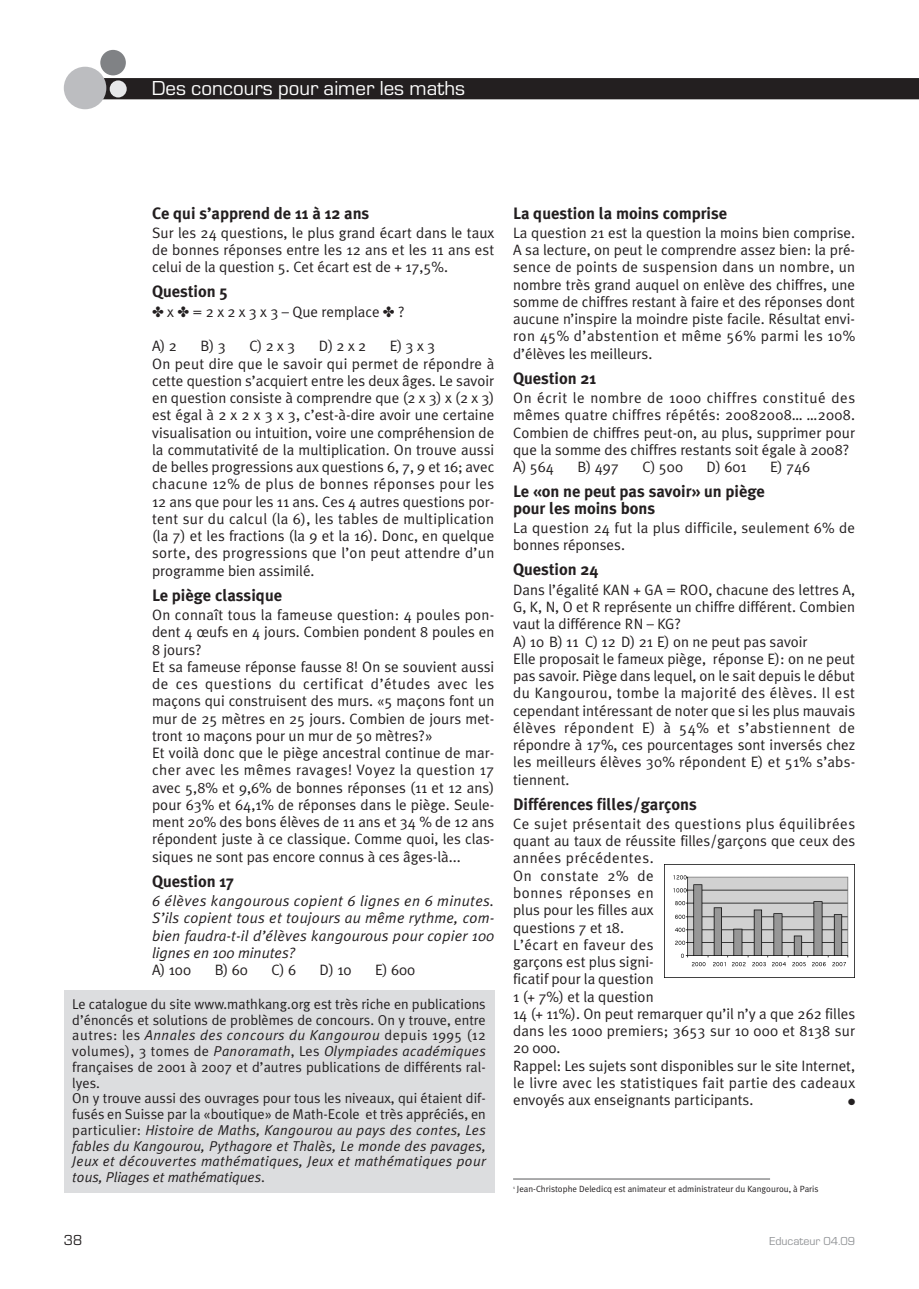
<style>
.page{position:relative;width:919px;height:1289px;background:#fff}
.page>*{position:absolute;margin:0;border:0;box-sizing:border-box;transform-origin:0 0}
.t1{font:21px "Eurostile";color:#fff}
.t2{font:700 16.5px/16.5px "Meta Plus";color:#231f20}
.t3{font:15px/17.2px "Meta Plus Normal";color:#231f20}
.t4{font:italic 15px/17.2px "Meta Plus Normal";letter-spacing:.015em;color:#231f20;text-align:justify}
.t5{font:15px "Eurostile";color:#231f20}
.t6{font:14.25px/15.8px "Meta Plus Normal";color:#231f20}
.t7{font:12px "Eurostile";color:#939598}
.t8{font:9px "Meta Plus Normal";color:#231f20}
.t9{font:9px "Zapf Dingbats";color:#231f20}
.s1{font-style:italic}
</style>
<div class="page">
<div style="left:68px;top:78px;width:850px;height:21px;background:#231f20"></div>
<div style="left:64px;top:67px;width:42px;height:42px;background:#bcbdc0;border-radius:50%"></div>
<div style="left:100px;top:50px;width:26px;height:25px;background:#808285;border-radius:50%"></div>
<div style="left:110px;top:80px;width:17px;height:17px;background:#e6e7e9;border-radius:50%"></div>
<div style="left:64px;top:990px;width:430px;height:202px;background:#dcdddf"></div>
<hr style="left:513px;top:1178px;width:257px;height:1px;background:#57585a">
<img style="left:664px;top:864px;width:190px;height:113px">
<h1 class="t1" style="left:152px;top:81px;width:315px">Des concours pour aimer les maths</h1>
<p class="t2" style="left:152px;top:206px;width:219px">Ce qui s’apprend de 11 à 12 ans</p>
<p class="t3" style="left:152px;top:225px;width:344px;text-align:justify">Sur les 24 questions, le plus grand écart dans le taux de bonnes réponses entre les 12 ans et les 11 ans est celui de la question 5. Cet écart est de + 17,5%.</p>
<p class="t2" style="left:152px;top:284px;width:77px">Question 5</p>
<p class="t3" style="left:152px;top:304px;width:254px">✤ x ✤ = 2 x 2 x 3 x 3 – Que remplace ✤ ?</p>
<p class="t3" style="left:152px;top:338px;width:26px">A) 2</p>
<p class="t3" style="left:200px;top:338px;width:27px">B) 3</p>
<p class="t3" style="left:249px;top:338px;width:47px">C) 2 x 3</p>
<p class="t3" style="left:319px;top:338px;width:49px">D) 2 x 2</p>
<p class="t3" style="left:152px;top:338px;width:344px;text-indent:238px">E) 3 x 3<br>On peut dire que le savoir qui permet de répondre à cette question s’acquiert entre les deux âges. Le savoir en question consiste à comprendre que (2 x 3) x (2 x 3) est égal à 2 x 2 x 3 x 3, c’est-à-dire avoir une certaine visualisation ou intuition, voire une compréhension de la commutativité de la multiplication. On trouve aussi de belles progressions aux questions 6, 7, 9 et 16; avec chacune 12% de plus de bonnes réponses pour les 12 ans que pour les 11 ans. Ces 4 autres questions por&shy;tent sur du calcul (la 6), les tables de multiplication (la 7) et les fractions (la 9 et la 16). Donc, en quelque sorte, des progressions que l’on peut attendre d’un programme bien assimilé.</p>
<p class="t2" style="left:152px;top:588px;width:132px">Le piège classique</p>
<p class="t3" style="left:152px;top:607px;width:344px">On connaît tous la fameuse question: 4 poules pon&shy;dent 4 œufs en 4 jours. Combien pondent 8 poules en 8 jours?<br>Et sa fameuse réponse fausse 8! On se souvient aussi de ces questions du certificat d’études avec les maçons qui construisent des murs. «5 maçons font un mur de 25 mètres en 25 jours. Combien de jours met&shy;tront 10 maçons pour un mur de 50 mètres?»<br>Et voilà donc que le piège ancestral continue de mar&shy;cher avec les mêmes ravages! Voyez la question 17 avec 5,8% et 9,6% de bonnes réponses (11 et 12 ans) pour 63% et 64,1% de réponses dans le piège. Seule&shy;ment 20% des bons élèves de 11 ans et 34 % de 12 ans répondent juste à ce classique. Comme quoi, les clas&shy;siques ne sont pas encore connus à ces âges-là...</p>
<p class="t2" style="left:152px;top:873px;width:83px">Question 17</p>
<p class="t4" style="left:152px;top:893px;width:344px">6 élèves kangourous copient 6 lignes en 6 minutes.<br>S’ils copient tous et toujours au même rythme, com&shy;bien faudra-t-il d’élèves kangourous pour copier 100 lignes en 100 minutes?</p>
<p class="t3" style="left:152px;top:962px;width:40px">A) 100</p>
<p class="t3" style="left:215px;top:962px;width:35px">B) 60</p>
<p class="t3" style="left:271px;top:962px;width:26px">C) 6</p>
<p class="t3" style="left:319px;top:962px;width:33px">D) 10</p>
<p class="t3" style="left:375px;top:962px;width:41px">E) 600</p>
<p class="t6" style="left:72px;top:997px;width:415px">Le catalogue du site www.mathkang.org est très riche en publications d’énoncés et solutions de problèmes de concours. On y trouve, entre autres: les <span class="s1">Annales des concours du Kangourou</span> depuis 1995 (12 volumes), 3 tomes de <span class="s1">Panoramath</span>, Les <span class="s1">Olympiades académiques </span>françaises de 2001 à 2007 et d’autres publications de différents ral&shy;lyes.<br>On y trouve aussi des ouvrages pour tous les niveaux, qui étaient dif&shy;fusés en Suisse par la «boutique» de Math-Ecole et très appréciés, en particulier: <span class="s1">Histoire de Maths, Kangourou au pays des contes, Les fables du Kangourou, Pythagore et Thalès, Le monde des pavages, Jeux et découvertes mathématiques, Jeux et mathématiques pour tous, Pliages et mathématiques</span>.</p>
<p class="t2" style="left:513px;top:206px;width:216px">La question la moins comprise</p>
<p class="t3" style="left:513px;top:225px;width:343px;text-align:justify">La question 21 est la question la moins bien comprise.<br>A sa lecture, on peut le comprendre assez bien: la pré&shy;sence de points de suspension dans un nombre, un nombre très grand auquel on enlève des chiffres, une somme de chiffres restant à faire et des réponses dont aucune n’inspire la moindre piste facile. Résultat envi&shy;ron 45% d’abstention et même 56% parmi les 10% d’élèves les meilleurs.</p>
<p class="t2" style="left:513px;top:371px;width:85px">Question 21</p>
<p class="t3" style="left:513px;top:390px;width:343px">On écrit le nombre de 1000 chiffres constitué des mêmes quatre chiffres répétés: 20082008… …2008.<br>Combien de chiffres peut-on, au plus, supprimer pour que la somme des chiffres restants soit égale à 2008?<br>A) 564</p>
<p class="t3" style="left:577px;top:459px;width:43px">B) 497</p>
<p class="t3" style="left:642px;top:459px;width:42px">C) 500</p>
<p class="t3" style="left:706px;top:459px;width:41px">D) 601</p>
<p class="t3" style="left:770px;top:459px;width:41px">E) 746</p>
<p class="t2" style="left:513px;top:484px;width:253px">Le «on ne peut pas savoir» un piège pour les moins bons</p>
<p class="t3" style="left:513px;top:520px;width:343px">La question 24 fut la plus difficile, seulement 6% de bonnes réponses.</p>
<p class="t2" style="left:513px;top:562px;width:87px">Question 24</p>
<p class="t3" style="left:513px;top:582px;width:343px">Dans l’égalité KAN + GA = ROO, chacune des lettres A, G, K, N, O et R représente un chiffre différent. Combien vaut la différence RN – KG?<br>A) 10 B) 11 C) 12 D) 21 E) on ne peut pas savoir<br>Elle proposait le fameux piège, réponse E): on ne peut pas savoir. Piège dans lequel, on le sait depuis le début du Kangourou, tombe la majorité des élèves. Il est cependant intéressant de noter que si les plus mauvais élèves répondent E) à 54% et s’abstiennent de répondre à 17%, ces pourcentages sont inversés chez les meilleurs élèves 30% répondent E) et 51% s’abs&shy;tiennent.</p>
<p class="t2" style="left:513px;top:796px;width:185px">Différences filles/garçons</p>
<p class="t3" style="left:513px;top:816px;width:343px">Ce sujet présentait des questions plus équilibrées quant au taux de réussite filles/garçons que ceux des années précédentes.<br>On constate 2% de<br>bonnes réponses en<br>plus pour les filles aux<br>questions 7 et 18.<br>L’écart en faveur des<br>garçons est plus signi-<br>ficatif pour la question<br>1 (+ 7%) et la question<br>14 (+ 11%). On peut remarquer qu’il n’y a que 262 filles dans les 1000 premiers; 3653 sur 10 000 et 8138 sur<br>20 000.<br>Rappel: Les sujets sont disponibles sur le site Internet, le livre avec les statistiques fait partie des cadeaux envoyés aux enseignants participants.</p>
<p class="t9" style="left:848px;top:1096px;width:9px">●</p>
<p class="t8" style="left:513px;top:1185px;width:307px"><sup>1</sup> Jean-Christophe Deledicq est animateur et administrateur du Kangourou, à Paris</p>
<p class="t5" style="left:64px;top:1234px;width:20px">38</p>
<p class="t7" style="left:769px;top:1236px;width:87px">Educateur 04.09</p>
</div>
